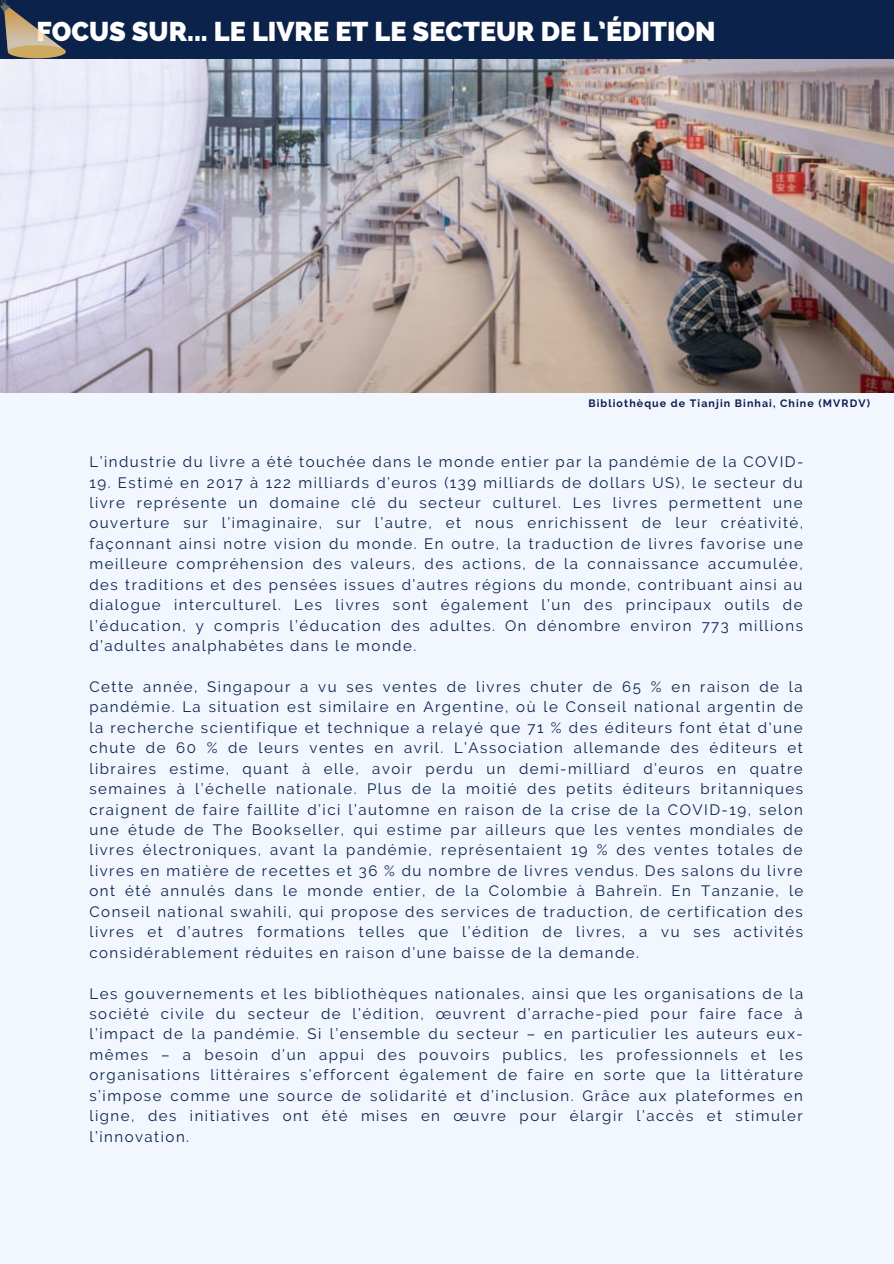
<style>
.page{position:relative;width:894px;height:1264px;background:#fff}
.page>*{position:absolute;margin:0;border:0;box-sizing:border-box;transform-origin:0 0}
.t1{font:800 27px "Raleway";color:#fff}
.t2{font:15px/20.4px "Raleway";letter-spacing:.1em;color:#0b224b;text-align:justify}
.t3{font:700 10.65px "Raleway";letter-spacing:.1em;color:#101d4d}
</style>
<div class="page">
<div style="left:0;top:0;width:893px;height:1263px;background:#f2f7ff"></div>
<img style="left:0;top:59px;width:893px;height:334px">
<div style="left:0;top:0;width:893px;height:59px;background:#0b224b"></div>
<svg style="left:0;top:0;width:66px;height:58px"></svg>
<h1 class="t1" style="left:37px;top:15px;width:680px">FOCUS SUR... LE LIVRE ET LE SECTEUR DE L’ÉDITION</h1>
<p class="t3" style="left:588px;top:396px;width:283px">Bibliothèque de Tianjin Binhai, Chine (MVRDV)</p>
<p class="t2" style="left:89px;top:451px;width:715px">L’industrie du livre a été touchée dans le monde entier par la pandémie de la COVID-</p>
<p class="t2" style="left:89px;top:472px;width:715px">19. Estimé en 2017 à 122 milliards d’euros (139 milliards de dollars US), le secteur du livre représente un domaine clé du secteur culturel. Les livres permettent une ouverture sur l’imaginaire, sur l’autre, et nous enrichissent de leur créativité, façonnant ainsi notre vision du monde. En outre, la traduction de livres favorise une meilleure compréhension des valeurs, des actions, de la connaissance accumulée, des traditions et des pensées issues d’autres régions du monde, contribuant ainsi au dialogue interculturel. Les livres sont également l’un des principaux outils de l’éducation, y compris l’éducation des adultes. On dénombre environ 773 millions d’adultes analphabètes dans le monde.</p>
<p class="t2" style="left:89px;top:676px;width:715px">Cette année, Singapour a vu ses ventes de livres chuter de 65 % en raison de la pandémie. La situation est similaire en Argentine, où le Conseil national argentin de la recherche scientifique et technique a relayé que 71 % des éditeurs font état d'une chute de 60 % de leurs ventes en avril. L’Association allemande des éditeurs et libraires estime, quant à elle, avoir perdu un demi-milliard d’euros en quatre semaines à l’échelle nationale. Plus de la moitié des petits éditeurs britanniques craignent de faire faillite d’ici l’automne en raison de la crise de la COVID-19, selon une étude de The Bookseller, qui estime par ailleurs que les ventes mondiales de livres électroniques, avant la pandémie, représentaient 19 % des ventes totales de livres en matière de recettes et 36 % du nombre de livres vendus. Des salons du livre ont été annulés dans le monde entier, de la Colombie à Bahreïn. En Tanzanie, le Conseil national swahili, qui propose des services de traduction, de certification des livres et d’autres formations telles que l’édition de livres, a vu ses activités considérablement réduites en raison d’une baisse de la demande.</p>
<p class="t2" style="left:89px;top:983px;width:715px">Les gouvernements et les bibliothèques nationales, ainsi que les organisations de la société civile du secteur de l’édition, œuvrent d’arrache-pied pour faire face à l’impact de la pandémie. Si l’ensemble du secteur – en particulier les auteurs eux&shy;mêmes – a besoin d’un appui des pouvoirs publics, les professionnels et les organisations littéraires s’efforcent également de faire en sorte que la littérature s’impose comme une source de solidarité et d’inclusion. Grâce aux plateformes en ligne, des initiatives ont été mises en œuvre pour élargir l’accès et stimuler l’innovation.</p>
</div>
